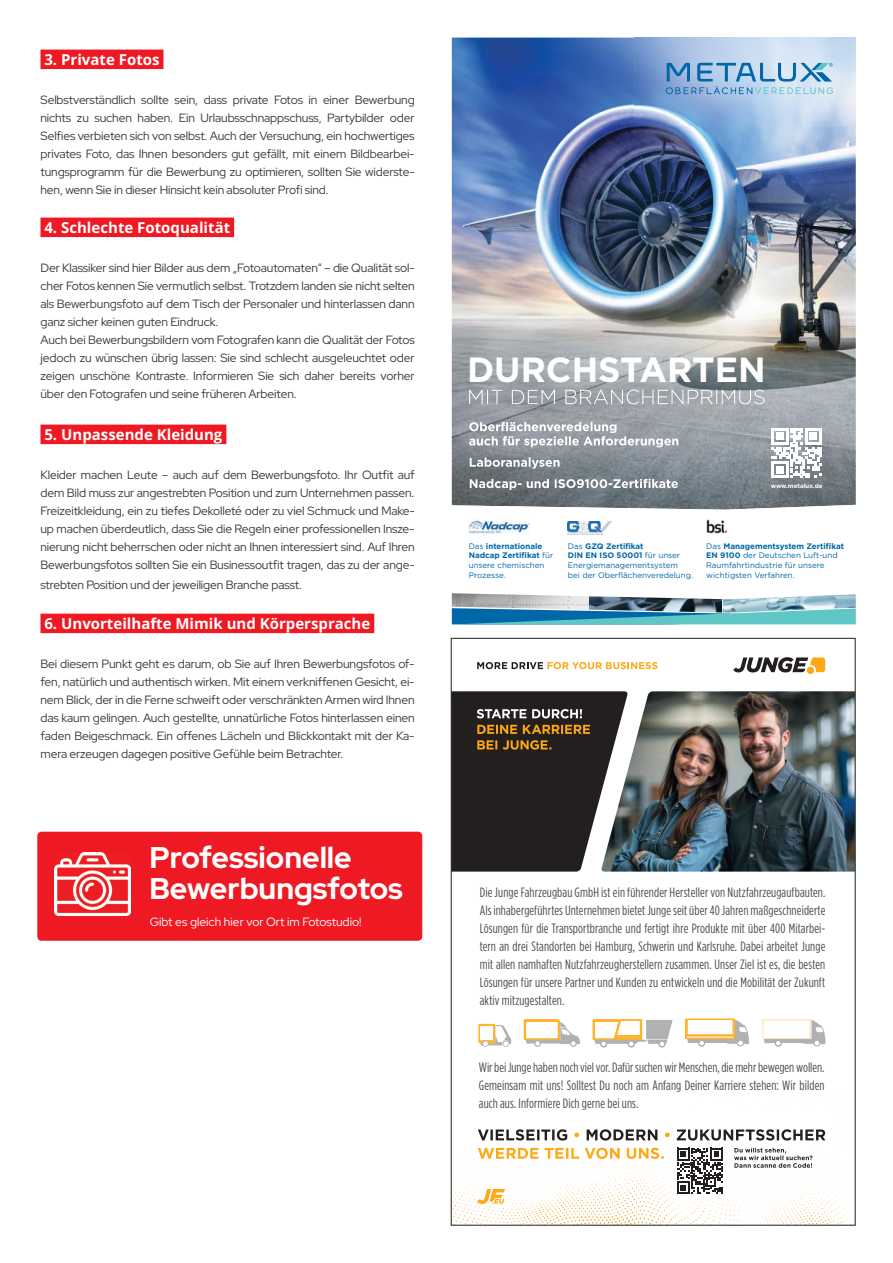
<style>
.page{position:relative;width:893px;height:1263px;background:#fff}
.page>*{position:absolute;margin:0;border:0;box-sizing:border-box;transform-origin:0 0}
.t1{font:700 34.95px "Gotham";color:#fff}
.t2{font:700 30px/31.5px "Red Hat Display";color:#fff}
.t3{font:700 15px "Open Sans";color:#fff}
.t4{font:13.5px/18px "Gotham Condensed";letter-spacing:.01em;color:#4e4b4c;text-align:justify}
.t5{font:12px/18px "Red Hat Display";letter-spacing:-.01em;color:#333a3a;text-align:justify}
.t6{font:12px "Red Hat Display";color:#fff}
.t7{font:7.95px/9.6px "Gotham";color:#0068a8}
.t8{font:700 6.15px "Gotham";color:#fff}
.s1{font-weight:700}
</style>
<div class="page">
<div style="left:40px;top:50px;width:123px;height:19px;background:#ef1923"></div>
<div style="left:40px;top:218px;width:194px;height:19px;background:#ef1923"></div>
<div style="left:40px;top:425px;width:186px;height:19px;background:#ef1923"></div>
<div style="left:40px;top:614px;width:334px;height:19px;background:#ef1923"></div>
<div style="left:37px;top:832px;width:385px;height:109px;background:#ef1923;border-radius:4px"></div>
<img style="left:55px;top:853px;width:76px;height:62px">
<img style="left:549px;top:1212px;width:121px;height:3px">
<img style="left:560px;top:1179px;width:113px;height:3px">
<img style="left:836px;top:1186px;width:15px;height:29px">
<svg style="left:477px;top:1189px;width:28px;height:15px"></svg>
<svg style="left:677px;top:1129px;width:148px;height:11px"></svg>
<svg style="left:665px;top:1132px;width:5px;height:5px"></svg>
<svg style="left:587px;top:1129px;width:70px;height:11px"></svg>
<svg style="left:574px;top:1132px;width:5px;height:5px"></svg>
<svg style="left:478px;top:1129px;width:89px;height:11px"></svg>
<svg style="left:478px;top:1148px;width:186px;height:11px"></svg>
<svg style="left:677px;top:1148px;width:135px;height:76px"></svg>
<svg style="left:733px;top:657px;width:92px;height:17px"></svg>
<svg style="left:477px;top:662px;width:180px;height:7px"></svg>
<img style="left:627px;top:691px;width:227px;height:181px">
<svg style="left:479px;top:1024px;width:32px;height:23px"></svg>
<div style="left:480px;top:1026px;width:13px;height:13px;background:#fff"></div>
<svg style="left:524px;top:1020px;width:56px;height:27px"></svg>
<svg style="left:593px;top:1020px;width:80px;height:27px"></svg>
<svg style="left:686px;top:1019px;width:63px;height:28px"></svg>
<svg style="left:762px;top:1019px;width:63px;height:28px"></svg>
<svg style="left:453px;top:691px;width:174px;height:181px"></svg>
<img style="left:452px;top:38px;width:404px;height:467px">
<svg style="left:452px;top:505px;width:404px;height:119px"></svg>
<div style="left:721px;top:593px;width:135px;height:20px;background:#fff"></div>
<img style="left:722px;top:594px;width:134px;height:19px">
<div style="left:452px;top:593px;width:138px;height:20px;background:linear-gradient(to right,#0068a8,#0068a8)"></div>
<img style="left:452px;top:593px;width:137px;height:17px">
<div style="left:589px;top:593px;width:133px;height:20px;background:#fff"></div>
<img style="left:589px;top:596px;width:133px;height:16px">
<img style="left:635px;top:38px;width:221px;height:87px">
<svg style="left:666px;top:63px;width:167px;height:31px"></svg>
<svg style="left:469px;top:390px;width:296px;height:14px"></svg>
<svg style="left:470px;top:479px;width:208px;height:11px"></svg>
<svg style="left:470px;top:458px;width:90px;height:11px"></svg>
<svg style="left:469px;top:422px;width:209px;height:25px"></svg>
<img style="left:707px;top:520px;width:20px;height:13px">
<img style="left:568px;top:521px;width:43px;height:14px">
<img style="left:469px;top:510px;width:61px;height:29px">
<svg style="left:772px;top:428px;width:50px;height:50px"></svg>
<p class="t3" style="left:44px;top:49px;width:117px">3. Private Fotos</p>
<p class="t5" style="left:40px;top:91px;width:376px">Selbstverständlich sollte sein, dass private Fotos in einer Bewerbung nichts zu suchen haben. Ein Urlaubsschnappschuss, Partybilder oder Selfies verbieten sich von selbst. Auch der Versuchung, ein hochwertiges privates Foto, das Ihnen besonders gut gefällt, mit einem Bildbearbei&shy;tungsprogramm für die Bewerbung zu optimieren, sollten Sie widerste&shy;hen, wenn Sie in dieser Hinsicht kein absoluter Profi sind.</p>
<p class="t3" style="left:44px;top:217px;width:187px">4. Schlechte Fotoqualität</p>
<p class="t5" style="left:40px;top:259px;width:376px;text-align:left">Der Klassiker sind hier Bilder aus dem „Fotoautomaten“ – die Qualität sol&shy;cher Fotos kennen Sie vermutlich selbst. Trotzdem landen sie nicht selten als Bewerbungsfoto auf dem Tisch der Personaler und hinterlassen dann ganz sicher keinen guten Eindruck.<br>Auch bei Bewerbungsbildern vom Fotografen kann die Qualität der Fotos jedoch zu wünschen übrig lassen: Sie sind schlecht ausgeleuchtet oder zeigen unschöne Kontraste. Informieren Sie sich daher bereits vorher über den Fotografen und seine früheren Arbeiten.</p>
<p class="t3" style="left:44px;top:424px;width:180px">5. Unpassende Kleidung</p>
<p class="t5" style="left:40px;top:466px;width:376px">Kleider machen Leute – auch auf dem Bewerbungsfoto. Ihr Outfit auf dem Bild muss zur angestrebten Position und zum Unternehmen passen.<br>Freizeitkleidung, ein zu tiefes Dekolleté oder zu viel Schmuck und Make&shy;up machen überdeutlich, dass Sie die Regeln einer professionellen Insze&shy;nierung nicht beherrschen oder nicht an Ihnen interessiert sind. Auf Ihren Bewerbungsfotos sollten Sie ein Businessoutfit tragen, das zu der ange-</p>
<p class="t5" style="left:40px;top:575px;width:263px">strebten Position und der jeweiligen Branche passt.</p>
<p class="t3" style="left:44px;top:613px;width:327px">6. Unvorteilhafte Mimik und Körpersprache</p>
<p class="t5" style="left:40px;top:655px;width:376px">Bei diesem Punkt geht es darum, ob Sie auf Ihren Bewerbungsfotos of&shy;fen, natürlich und authentisch wirken. Mit einem verkniffenen Gesicht, ei&shy;nem Blick, der in die Ferne schweift oder verschränkten Armen wird Ihnen das kaum gelingen. Auch gestellte, unnatürliche Fotos hinterlassen einen faden Beigeschmack. Ein offenes Lächeln und Blickkontakt mit der Ka&shy;mera erzeugen dagegen positive Gefühle beim Betrachter.</p>
<h2 class="t2" style="left:150px;top:841px;width:255px">Professionelle<br>Bewerbungsfotos</h2>
<p class="t6" style="left:150px;top:913px;width:213px">Gibt es gleich hier vor Ort im Fotostudio!</p>
<h1 class="t1" style="left:467px;top:346px;width:300px">DURCHSTARTEN</h1>
<p class="t8" style="left:771px;top:482px;width:53px">www.metalux.de</p>
<p class="t7" style="left:469px;top:541px;width:86px">Das <span class="s1">internationale<br>Nadcap Zertifikat</span> für unsere chemischen<br>Prozesse.</p>
<p class="t7" style="left:568px;top:541px;width:127px">Das <span class="s1">GZQ Zertifikat<br>DIN EN ISO 50001</span> für unser<br>Energiemanagementsystem<br>bei der Oberflächenveredelung.</p>
<p class="t7" style="left:706px;top:541px;width:139px">Das <span class="s1">Managementsystem Zertifikat<br>EN 9100</span> der Deutschen Luft-und<br>Raumfahrtindustrie für unsere wichtigsten Verfahren.</p>
<p class="t4" style="left:480px;top:883px;width:347px">Die Junge Fahrzeugbau GmbH ist ein führender Hersteller von Nutzfahrzeugaufbauten.<br>Als inhabergeführtes Unternehmen bietet Junge seit über 40 Jahren maßgeschneiderte Lösungen für die Transportbranche und fertigt ihre Produkte mit über 400 Mitarbei&shy;tern an drei Standorten bei Hamburg, Schwerin und Karlsruhe. Dabei arbeitet Junge mit allen namhaften Nutzfahrzeugherstellern zusammen. Unser Ziel ist es, die besten Lösungen für unsere Partner und Kunden zu entwickeln und die Mobilität der Zukunft aktiv mitzugestalten.</p>
<p class="t4" style="left:479px;top:1058px;width:347px">Wir bei Junge haben noch viel vor. Dafür suchen wir Menschen, die mehr bewegen wollen.<br>Gemeinsam mit uns! Solltest Du noch am Anfang Deiner Karriere stehen: Wir bilden auch aus. Informiere Dich gerne bei uns.</p>
</div>
